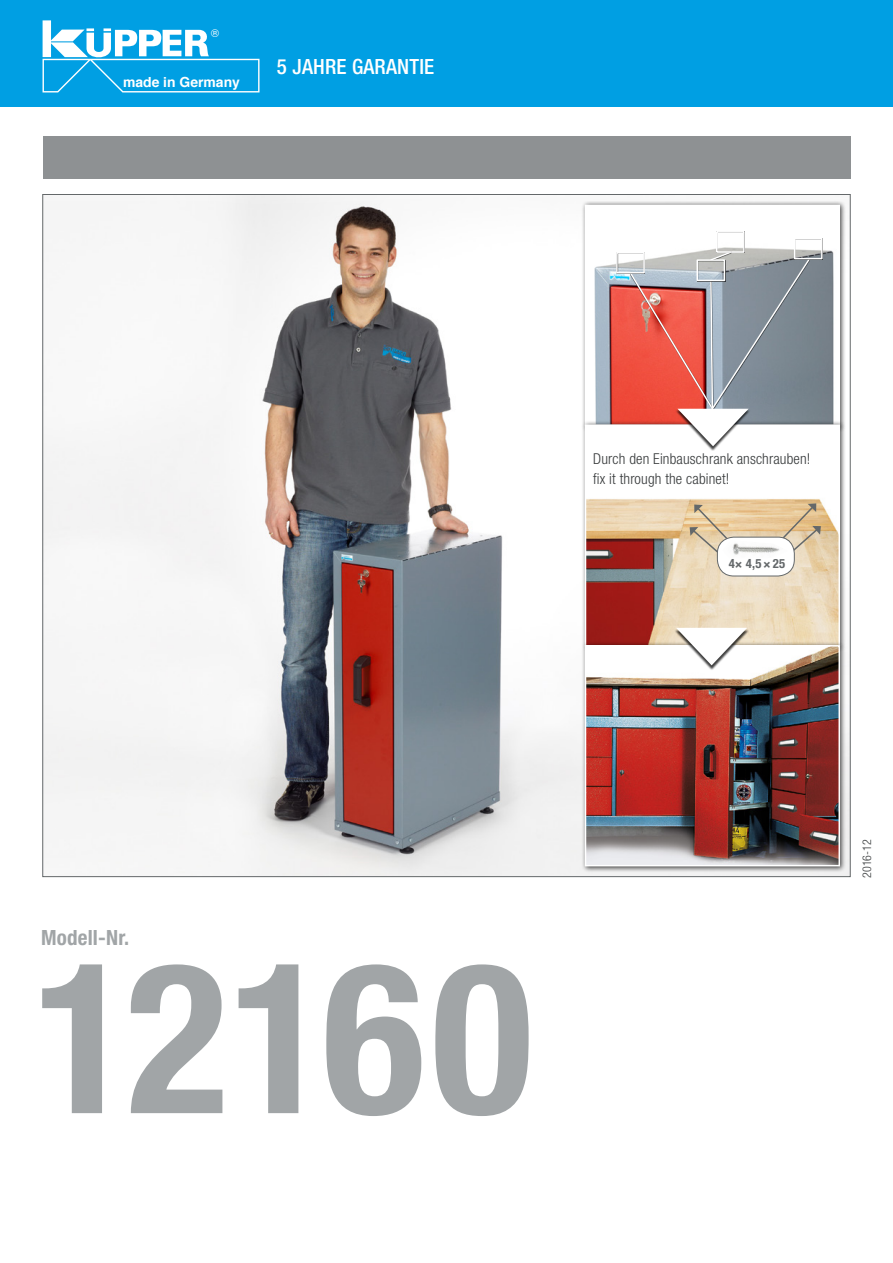
<style>
.page{position:relative;width:893px;height:1263px;background:#fff}
.page>*{position:absolute;margin:0;border:0;box-sizing:border-box;transform-origin:0 0}
.t1{font:700 condensed 210px "Helvetica Neue LT Std";letter-spacing:-.015em;color:#a1a5a7}
.t2{font:500 condensed 21px "Helvetica Neue LT Std";letter-spacing:.01em;color:#fff}
.t3{font:700 condensed 21px "Helvetica Neue LT Std";letter-spacing:.01em;color:#a1a5a7}
.t4{font:300 condensed 15px/19.5px "Helvetica Neue LT Std";letter-spacing:.01em;color:#373a3b}
.t5{font:700 13.95px "Helvetica";color:#fff}
.t6{font:700 condensed 12.75px "Helvetica Neue LT Std";color:#64686a}
.t7{font:300 condensed 12px "Helvetica Neue LT Std";letter-spacing:-.005em;color:#373a3b}
.t8{font:10.65px "Helvetica";color:#fff}
</style>
<div class="page">
<div style="left:0;top:0;width:893px;height:106px;background:#009fe3"></div>
<img style="left:45px;top:196px;width:803px;height:679px">
<div style="left:581px;top:201px;width:265px;height:231px;background:#000;opacity:.75"></div>
<div style="left:585px;top:205px;width:254px;height:220px;background:#fff"></div>
<img style="left:594px;top:248px;width:240px;height:172px">
<div style="left:581px;top:420px;width:265px;height:233px;background:#000;opacity:.75"></div>
<div style="left:585px;top:425px;width:254px;height:221px;background:#fff"></div>
<img style="left:588px;top:499px;width:249px;height:142px">
<div style="left:585px;top:424px;width:255px;height:223px;border:2px solid #fff"></div>
<div style="left:581px;top:641px;width:265px;height:232px;background:#000;opacity:.75"></div>
<img style="left:588px;top:648px;width:249px;height:215px">
<div style="left:585px;top:645px;width:255px;height:221px;border:2px solid #fff"></div>
<svg style="left:690px;top:504px;width:46px;height:64px;background:#e0caa5"></svg>
<div style="left:716px;top:231px;width:29px;height:22px;background:#000;opacity:.75"></div>
<div style="left:716px;top:231px;width:29px;height:22px;border:2px solid #fff"></div>
<div style="left:616px;top:252px;width:29px;height:22px;background:#000;opacity:.75"></div>
<div style="left:616px;top:252px;width:29px;height:22px;border:2px solid #fff"></div>
<div style="left:794px;top:238px;width:29px;height:22px;background:#000;opacity:.75"></div>
<div style="left:794px;top:238px;width:29px;height:21px;border:2px solid #fff"></div>
<svg style="left:775px;top:503px;width:46px;height:64px;background:#dcc29b"></svg>
<svg style="left:43px;top:20px;width:217px;height:72px"></svg>
<div style="left:43px;top:136px;width:808px;height:42px;background:#8e9193"></div>
<div style="left:674px;top:629px;width:75px;height:41px;background:#000;opacity:.75"></div>
<svg style="left:676px;top:628px;width:71px;height:37px"></svg>
<div style="left:675px;top:410px;width:75px;height:41px;background:#000;opacity:.75"></div>
<svg style="left:628px;top:250px;width:183px;height:196px;background:#b89394"></svg>
<div style="left:717px;top:537px;width:77px;height:39px;background:#fff;border-radius:16px"></div>
<div style="left:717px;top:537px;width:78px;height:39px;border:1px solid #64686a;border-radius:16px"></div>
<img style="left:723px;top:540px;width:65px;height:15px">
<p class="t8" style="left:211px;top:25px;width:9px">®</p>
<p class="t5" style="left:123px;top:71px;width:118px">made in Germany</p>
<h2 class="t2" style="left:277px;top:54px;width:159px">5 JAHRE GARANTIE</h2>
<p class="t4" style="left:593px;top:449px;width:219px">Durch den Einbauschrank anschrauben! fix it through the cabinet!</p>
<p class="t6" style="left:729px;top:555px;width:58px">4× 4,5×25</p>
<h2 class="t3" style="left:41px;top:925px;width:90px">Modell-Nr.</h2>
<h1 class="t1" style="left:34px;top:911px;width:500px">12160</h1>
<p class="t7" style="left:860px;top:878px;width:40px;rotate:-90deg">2016-12</p>
</div>
